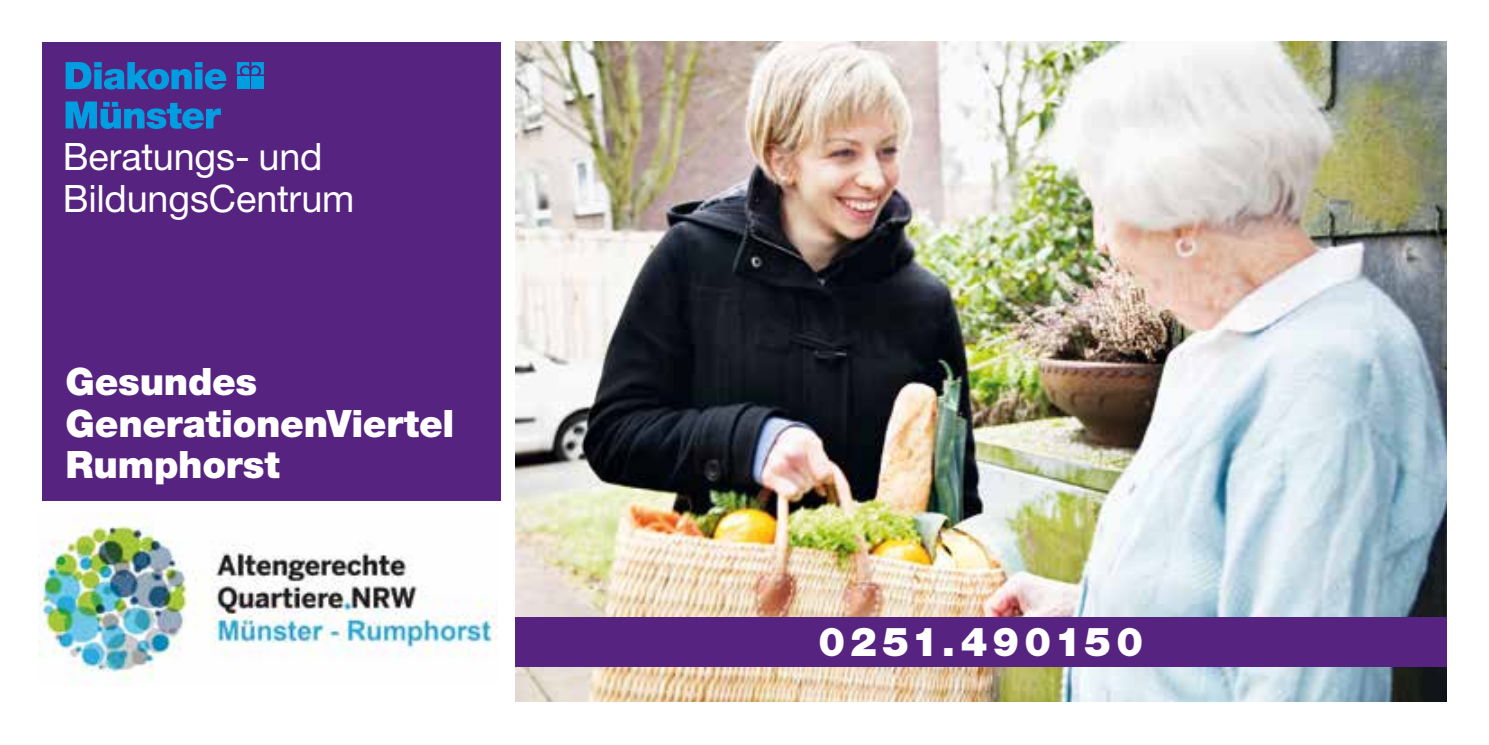
<style>
.page{position:relative;width:1489px;height:745px;background:#fff}
.page>*{position:absolute;margin:0;border:0;box-sizing:border-box;transform-origin:0 0}
.t1{font:900 40px "Helvetica Neue LT Std";letter-spacing:.125em;color:#fff}
.t2{font:900 37.75px/41.2px "Helvetica Neue LT Std";letter-spacing:-.01em;color:#fff}
.t3{font:37.75px/41.2px "Helvetica Neue LT Std";letter-spacing:-.005em;color:#fff}
</style>
<div class="page">
<img style="left:516px;top:42px;width:930px;height:659px">
<div style="left:515px;top:616px;width:931px;height:50px;background:#572381"></div>
<div style="left:43px;top:42px;width:458px;height:459px;background:#572381"></div>
<svg style="left:66px;top:62px;width:160px;height:27px"></svg>
<svg style="left:66px;top:101px;width:155px;height:28px"></svg>
<svg style="left:237px;top:62px;width:27px;height:12px"></svg>
<div style="left:237px;top:77px;width:12px;height:12px;background:#009ee0"></div>
<div style="left:251px;top:77px;width:13px;height:12px;background:#009ee0"></div>
<img style="left:39px;top:512px;width:458px;height:168px">
<p class="t3" style="left:63px;top:136px;width:293px">Beratungs- und<br>BildungsCentrum</p>
<p class="t2" style="left:66px;top:361px;width:390px">Gesundes<br>GenerationenViertel<br>Rumphorst</p>
<p class="t1" style="left:818px;top:617px;width:326px">0251.490150</p>
</div>
